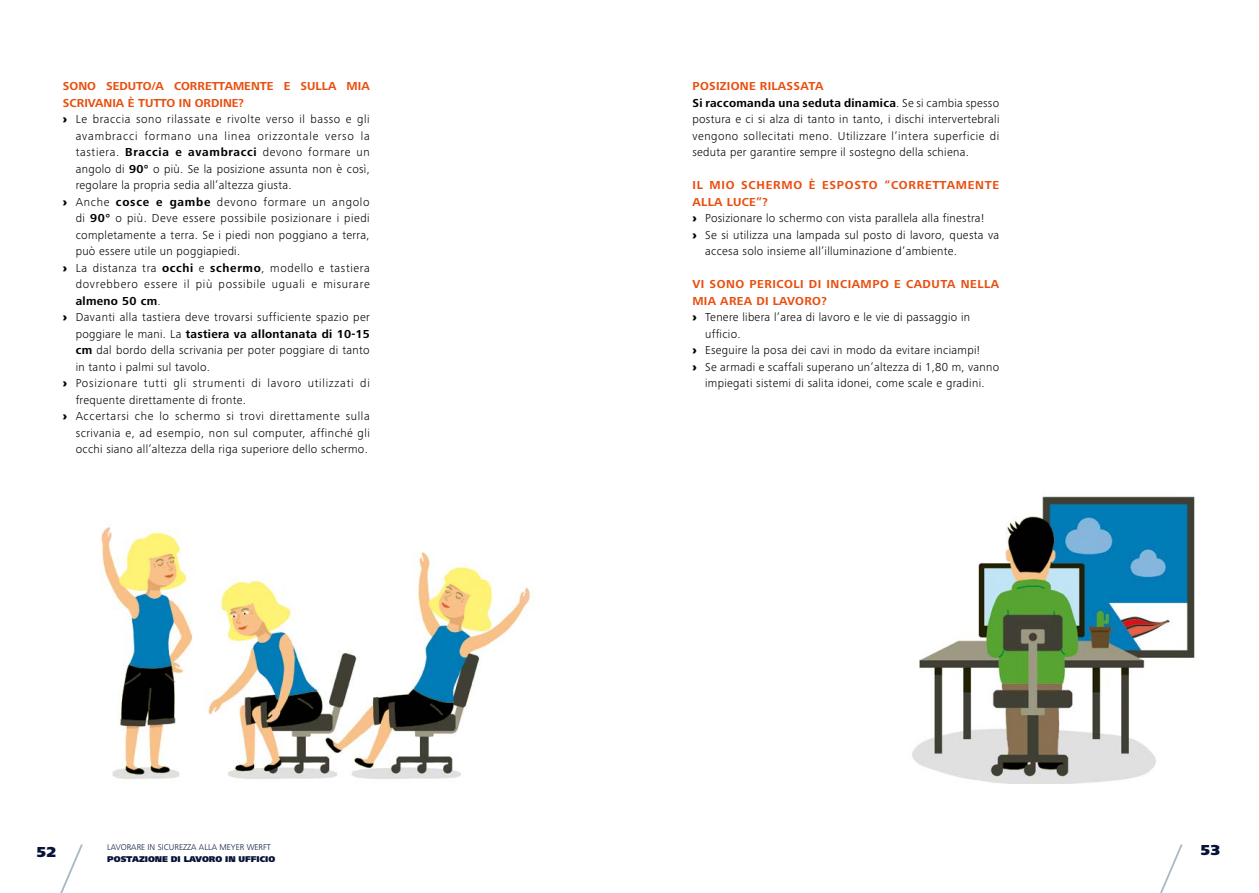
<style>
.page{position:relative;width:1259px;height:893px;background:#fff}
.page>*{position:absolute;margin:0;border:0;box-sizing:border-box;transform-origin:0 0}
.t1{font:900 15px "Frutiger Next LTW1 G";color:#061238}
.t2{font:300 12px/16.5px "Frutiger Next LTW1 G";letter-spacing:.025em;color:#000}
.t3{font:300 12px "Frutiger Next LTW1 G";letter-spacing:.065em;color:#000}
.t4{font:300 12px "Frutiger Next LTW1 G";letter-spacing:.05em;color:#000}
.t5{font:300 12px "Frutiger Next LTW1 G";letter-spacing:.055em;color:#000}
.t6{font:300 12px "Frutiger Next LTW1 G";letter-spacing:.06em;color:#000}
.t7{font:700 12px "Frutiger Next LTW1 G";letter-spacing:.025em;color:#e94e0f}
.t8{font:700 12px "Frutiger Next LTW1 G";color:#e94e0f}
.t9{font:700 12px "Frutiger Next LTW1 G";letter-spacing:.025em;color:#000}
.t10{font:300 12px "Frutiger Next LTW1 G";letter-spacing:.045em;color:#000}
.t11{font:700 12px "Frutiger Next LTW1 G";letter-spacing:.06em;color:#e94e0f}
.t12{font:300 8.7px "Frutiger Next LTW1 G";color:#061238}
.t13{font:900 8.7px "Frutiger Next LTW1 G";color:#061238}
.s1{font-weight:900}
.s2{font-weight:700}
.s3{font-weight:300}
.s4{font-weight:700;color:#e94e0f}
</style>
<div class="page">
<img style="left:101px;top:527px;width:430px;height:252px">
<img style="left:912px;top:496px;width:283px;height:287px">
<svg style="left:60px;top:844px;width:23px;height:49px"></svg>
<svg style="left:1160px;top:844px;width:22px;height:49px"></svg>
<p class="t8" style="left:63px;top:80px;width:308px">SONO SEDUTO/A CORRETTAMENTE E SULLA MIA</p>
<p class="t8" style="left:63px;top:96px;width:183px">SCRIVANIA È TUTTO IN ORDINE?</p>
<p class="t4" style="left:63px;top:113px;width:308px"><span class="s1">›</span> Le braccia sono rilassate e rivolte verso il basso e gli</p>
<p class="t3" style="left:76px;top:129px;width:296px">avambracci formano una linea orizzontale verso la</p>
<p class="t5" style="left:76px;top:146px;width:295px">tastiera. <span class="s2">Braccia e avambracci</span> devono formare un</p>
<p class="t2" style="left:76px;top:161px;width:296px">angolo di <span class="s2">90°</span> o più. Se la posizione assunta non è così,</p>
<p class="t2" style="left:76px;top:177px;width:217px">regolare la propria sedia all’altezza giusta.</p>
<p class="t6" style="left:63px;top:195px;width:308px"><span class="s1">›</span> Anche <span class="s2">cosce e gambe</span> devono formare un angolo</p>
<p class="t10" style="left:76px;top:212px;width:295px">di <span class="s2">90°</span> o più. Deve essere possibile posizionare i piedi</p>
<p class="t2" style="left:76px;top:227px;width:296px">completamente a terra. Se i piedi non poggiano a terra,</p>
<p class="t2" style="left:76px;top:243px;width:166px">può essere utile un poggiapiedi.</p>
<p class="t4" style="left:63px;top:261px;width:308px"><span class="s1">›</span> La distanza tra <span class="s2">occhi</span> e <span class="s2">schermo</span>, modello e tastiera</p>
<p class="t6" style="left:76px;top:278px;width:295px">dovrebbero essere il più possibile uguali e misurare</p>
<p class="t9" style="left:76px;top:294px;width:86px">almeno 50 cm<span class="s3">.</span></p>
<p class="t2" style="left:63px;top:309px;width:308px"><span class="s1">›</span> Davanti alla tastiera deve trovarsi sufficiente spazio per</p>
<p class="t9" style="left:76px;top:327px;width:295px"><span class="s3">poggiare le mani. La</span> tastiera va allontanata di 10-15</p>
<p class="t2" style="left:76px;top:342px;width:295px"><span class="s2">cm</span> dal bordo della scrivania per poter poggiare di tanto</p>
<p class="t2" style="left:76px;top:359px;width:136px">in tanto i palmi sul tavolo.</p>
<p class="t3" style="left:63px;top:377px;width:308px"><span class="s1">›</span> Posizionare tutti gli strumenti di lavoro utilizzati di</p>
<p class="t2" style="left:76px;top:392px;width:172px">frequente direttamente di fronte.</p>
<p class="t5" style="left:63px;top:410px;width:308px"><span class="s1">›</span> Accertarsi che lo schermo si trovi direttamente sulla</p>
<p class="t2" style="left:76px;top:425px;width:296px">scrivania e, ad esempio, non sul computer, affinché gli</p>
<p class="t2" style="left:76px;top:441px;width:294px">occhi siano all’altezza della riga superiore dello schermo.</p>
<p class="t2" style="left:692px;top:78px;width:308px"><span class="s4">POSIZIONE RILASSATA<br></span><span class="s2">Si raccomanda una seduta dinamica</span>. Se si cambia spesso postura e ci si alza di tanto in tanto, i dischi intervertebrali vengono sollecitati meno. Utilizzare l’intera superficie di seduta per garantire sempre il sostegno della schiena.</p>
<p class="t11" style="left:692px;top:179px;width:308px">IL MIO SCHERMO È ESPOSTO “CORRETTAMENTE</p>
<p class="t7" style="left:692px;top:195px;width:77px">ALLA LUCE”?</p>
<p class="t2" style="left:692px;top:210px;width:293px"><span class="s1">›</span> Posizionare lo schermo con vista parallela alla finestra!</p>
<p class="t2" style="left:692px;top:227px;width:308px"><span class="s1">›</span> Se si utilizza una lampada sul posto di lavoro, questa va</p>
<p class="t2" style="left:705px;top:243px;width:253px">accesa solo insieme all’illuminazione d’ambiente.</p>
<p class="t7" style="left:692px;top:278px;width:308px">VI SONO PERICOLI DI INCIAMPO E CADUTA NELLA</p>
<p class="t7" style="left:692px;top:294px;width:136px">MIA AREA DI LAVORO?</p>
<p class="t2" style="left:692px;top:309px;width:279px"><span class="s1">›</span> Tenere libera l’area di lavoro e le vie di passaggio in</p>
<p class="t2" style="left:705px;top:326px;width:37px">ufficio.</p>
<p class="t2" style="left:692px;top:342px;width:289px"><span class="s1">›</span> Eseguire la posa dei cavi in modo da evitare inciampi!</p>
<p class="t2" style="left:692px;top:359px;width:308px"><span class="s1">›</span> Se armadi e scaffali superano un’altezza di 1,80 m, vanno</p>
<p class="t2" style="left:705px;top:375px;width:281px">impiegati sistemi di salita idonei, come scale e gradini.</p>
<p class="t1" style="left:37px;top:843px;width:21px">52</p>
<p class="t12" style="left:107px;top:842px;width:165px">LAVORARE IN SICUREZZA ALLA MEYER WERFT</p>
<p class="t1" style="left:1200px;top:841px;width:21px">53</p>
<p class="t13" style="left:107px;top:855px;width:169px">POSTAZIONE DI LAVORO IN UFFICIO</p>
</div>
